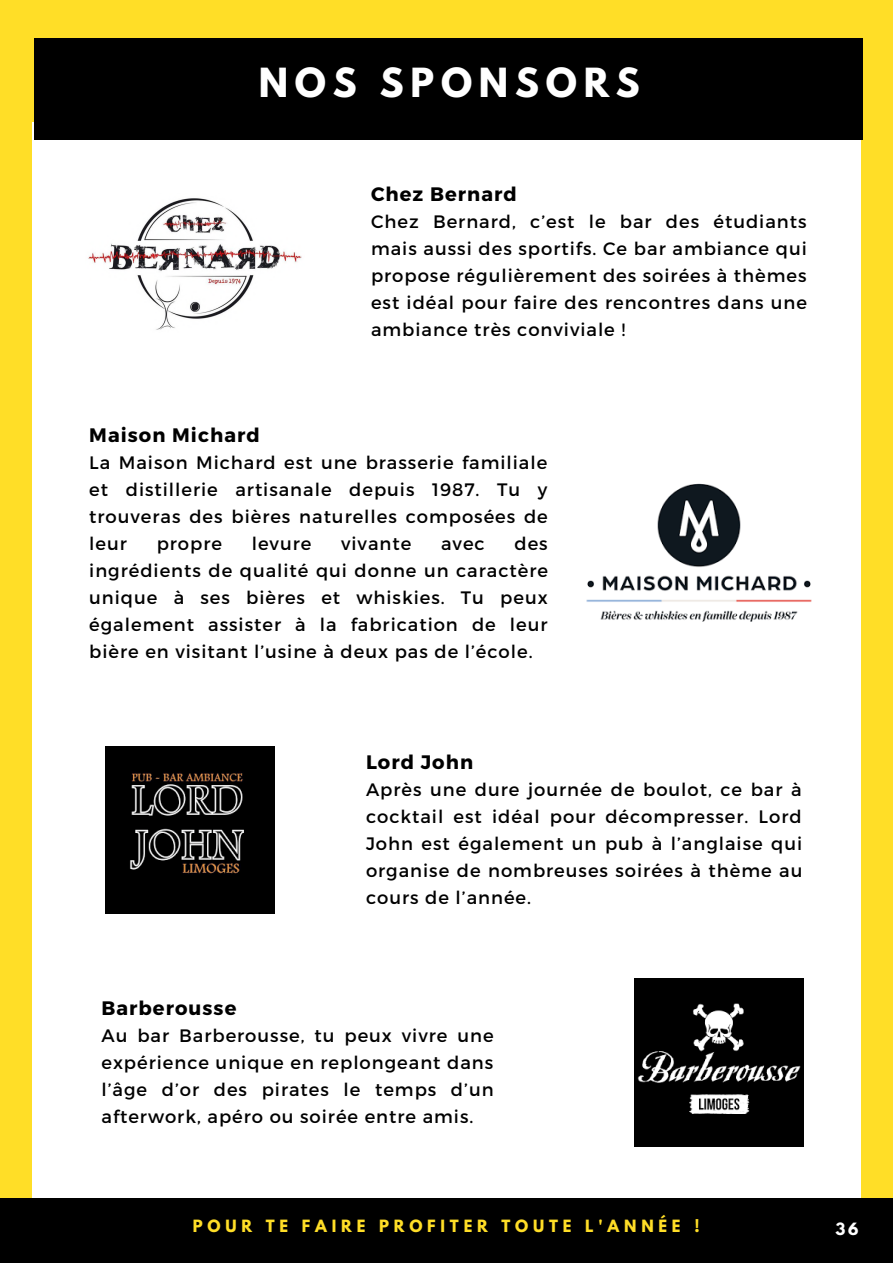
<style>
.page{position:relative;width:893px;height:1264px;background:#fff}
.page>*{position:absolute;margin:0;border:0;box-sizing:border-box;transform-origin:0 0}
.t1{font:700 35.55px "League Spartan";letter-spacing:.19em;color:#fff}
.t2{font:700 19.5px "Montserrat";letter-spacing:.055em;color:#000}
.t3{font:18px/27px "Montserrat";letter-spacing:.055em;color:#000;text-align:justify}
.t4{font:700 15px "League Spartan";letter-spacing:.32em;color:#ffde27}
.t5{font:700 15px "League Spartan";color:#fff}
</style>
<div class="page">
<div style="left:0;top:0;width:892px;height:1262px;background:#ffde27"></div>
<div style="left:32px;top:123px;width:829px;height:1139px;background:#fff"></div>
<div style="left:34px;top:39px;width:828px;height:101px;background:#000"></div>
<div style="left:0;top:1198px;width:892px;height:64px;background:#000"></div>
<img style="left:88px;top:198px;width:214px;height:132px">
<img style="left:586px;top:483px;width:226px;height:139px">
<img style="left:105px;top:746px;width:169px;height:167px">
<img style="left:634px;top:978px;width:169px;height:168px">
<p class="t1" style="left:259px;top:65px;width:382px">NOS SPONSORS</p>
<p class="t2" style="left:371px;top:182px;width:147px">Chez Bernard</p>
<p class="t3" style="left:371px;top:207px;width:437px">Chez Bernard, c’est le bar des étudiants mais aussi des sportifs. Ce bar ambiance qui propose régulièrement des soirées à thèmes est idéal pour faire des rencontres dans une ambiance très conviviale !</p>
<p class="t2" style="left:89px;top:422px;width:172px">Maison Michard</p>
<p class="t3" style="left:89px;top:448px;width:460px">La Maison Michard est une brasserie familiale et distillerie artisanale depuis 1987. Tu y trouveras des bières naturelles composées de leur</p>
<p class="t3" style="left:157px;top:529px;width:67px">propre</p>
<p class="t3" style="left:252px;top:529px;width:61px">levure</p>
<p class="t3" style="left:341px;top:529px;width:72px">vivante</p>
<p class="t3" style="left:441px;top:529px;width:45px">avec</p>
<p class="t3" style="left:89px;top:529px;width:460px;text-indent:425px">des ingrédients de qualité qui donne un caractère unique à ses bières et whiskies. Tu peux également assister à la fabrication de leur bière en visitant l’usine à deux pas de l’école.</p>
<p class="t2" style="left:366px;top:749px;width:109px">Lord John</p>
<p class="t3" style="left:366px;top:775px;width:438px">Après une dure journée de boulot, ce bar à cocktail est idéal pour décompresser. Lord John est également un pub à l’anglaise qui organise de nombreuses soirées à thème au cours de l’année.</p>
<p class="t2" style="left:101px;top:995px;width:136px">Barberousse</p>
<p class="t3" style="left:101px;top:1020px;width:393px">Au bar Barberousse, tu peux vivre une expérience unique en replongeant dans l’âge d’or des pirates le temps d’un afterwork, apéro ou soirée entre amis.</p>
<p class="t4" style="left:193px;top:1218px;width:508px">POUR TE FAIRE PROFITER TOUTE L'ANNÉE !</p>
<p class="t5" style="left:835px;top:1221px;width:25px">36</p>
</div>
